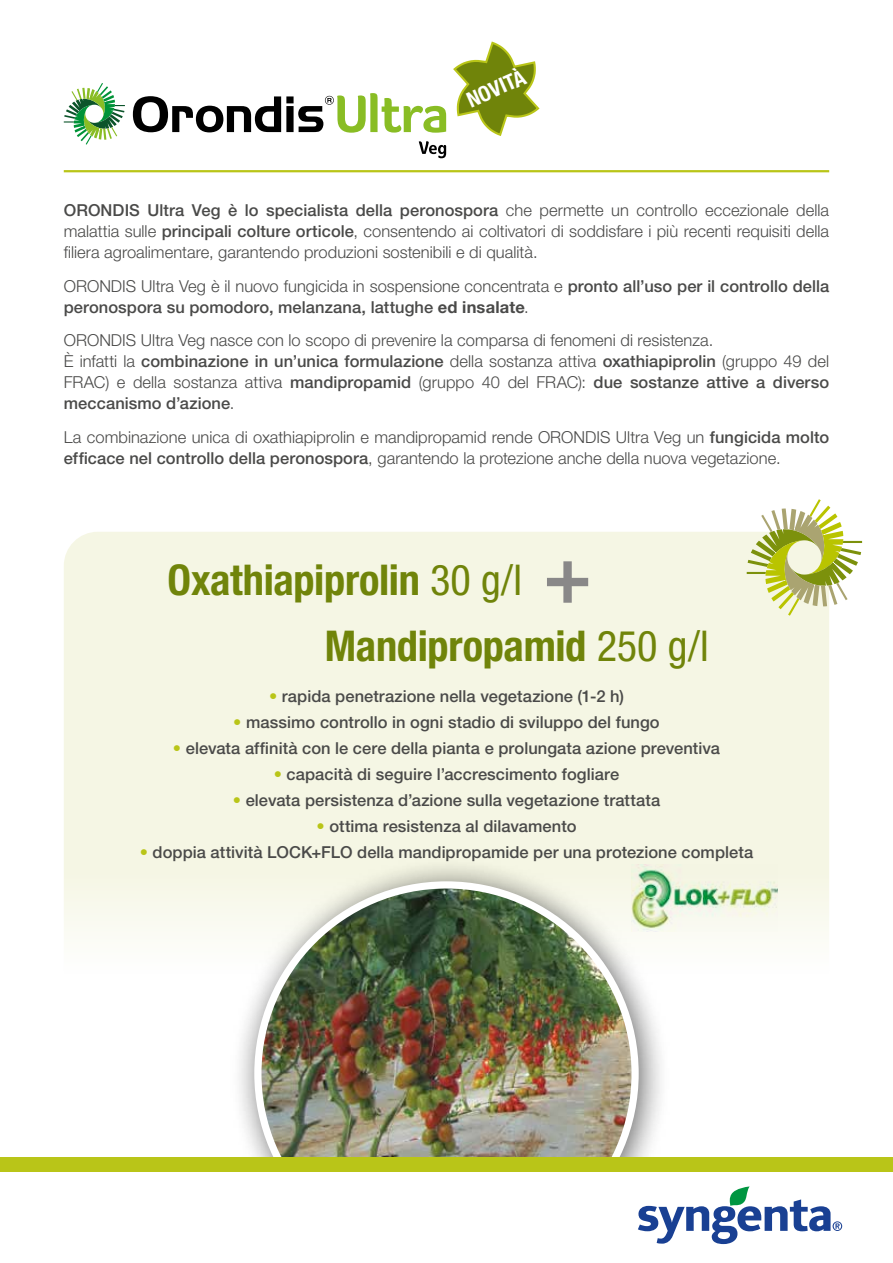
<style>
.page{position:relative;width:893px;height:1263px;background:#fff}
.page>*{position:absolute;margin:0;border:0;box-sizing:border-box;transform-origin:0 0}
.t1{font:700 condensed 42.45px/66.2px "Helvetica Neue LT Std";letter-spacing:-.01em;color:#70840a}
.t2{font:700 condensed 21.45px "Helvetica Neue LT Std";color:#fff}
.t3{font:300 16.5px/21px "Helvetica Neue LT Std";color:#4a4a49}
.t4{font:500 16.5px/21px "Helvetica Neue LT Std";letter-spacing:.005em;color:#4a4a49}
.s1{font-weight:500}
.s2{font-weight:300}
.s3{font-weight:700}
.s4{font-weight:400}
.s5{color:#b9c518}
</style>
<div class="page">
<div style="left:64px;top:532px;width:765px;height:632px;background:linear-gradient(to bottom,#f2f3db,#fff);border-radius:34px"></div>
<div style="left:230px;top:857px;width:440px;height:406px;background:#000;opacity:.59"></div>
<img style="left:254px;top:881px;width:385px;height:276px">
<div style="left:0;top:1167px;width:893px;height:96px;background:#fff"></div>
<svg style="left:747px;top:499px;width:115px;height:117px"></svg>
<div style="left:0;top:1157px;width:893px;height:14px;background:#b9c518"></div>
<hr style="left:64px;top:170px;width:765px;height:2px;background:#b9c518">
<svg style="left:64px;top:83px;width:61px;height:62px"></svg>
<svg style="left:133px;top:93px;width:313px;height:40px"></svg>
<svg style="left:419px;top:141px;width:27px;height:17px"></svg>
<svg style="left:638px;top:1186px;width:204px;height:58px"></svg>
<svg style="left:547px;top:561px;width:41px;height:42px;background:#cecec2"></svg>
<img style="left:631px;top:865px;width:147px;height:67px">
<svg style="left:453px;top:41px;width:87px;height:95px"></svg>
<h2 class="t2" style="left:463px;top:89px;width:63px;rotate:-24deg">NOVITÀ</h2>
<p class="t3" style="left:64px;top:199px;width:767px;text-align:justify"><span class="s1">ORONDIS Ultra Veg è lo specialista della peronospora</span> che permette un controllo eccezionale della malattia sulle <span class="s1">principali colture orticole</span>, consentendo ai coltivatori di soddisfare i più recenti requisiti della filiera agroalimentare, garantendo produzioni sostenibili e di qualità.</p>
<p class="t4" style="left:64px;top:275px;width:767px"><span class="s2">ORONDIS Ultra Veg è il nuovo fungicida in sospensione concentrata e</span> pronto all’uso per il controllo della peronospora su pomodoro, melanzana, lattughe <span class="s3">ed insalate</span><span class="s2">.</span></p>
<p class="t3" style="left:64px;top:330px;width:767px">ORONDIS Ultra Veg nasce con lo scopo di prevenire la comparsa di fenomeni di resistenza.<br>È infatti la <span class="s1">combinazione in un’unica formulazione</span> della sostanza attiva <span class="s1">oxathiapiprolin</span> (gruppo 49 del FRAC) e della sostanza attiva <span class="s1">mandipropamid</span> (gruppo 40 del FRAC): <span class="s1">due sostanze attive a diverso meccanismo d’azione</span>.</p>
<p class="t3" style="left:64px;top:426px;width:767px">La combinazione unica di oxathiapiprolin e mandipropamid rende ORONDIS Ultra Veg un <span class="s1">fungicida molto efficace nel controllo della peronospora</span>, garantendo la protezione anche della nuova vegetazione.</p>
<h1 class="t1" style="left:325px;top:546px;width:385px;text-indent:-157px">Oxathiapiprolin <span class="s4">30 g/l<br></span>Mandipropamid <span class="s4">250 g/l</span></h1>
<p class="t4" style="left:269px;top:685px;width:356px"><span class="s5">•</span> rapida penetrazione nella vegetazione (1-2 h)</p>
<p class="t4" style="left:233px;top:711px;width:428px"><span class="s5">•</span> massimo controllo in ogni stadio di sviluppo del fungo</p>
<p class="t4" style="left:173px;top:737px;width:549px"><span class="s5">•</span> elevata affinità con le cere della pianta e prolungata azione preventiva</p>
<p class="t4" style="left:274px;top:763px;width:347px"><span class="s5">•</span> capacità di seguire l’accrescimento fogliare</p>
<p class="t4" style="left:233px;top:789px;width:429px"><span class="s5">•</span> elevata persistenza d’azione sulla vegetazione trattata</p>
<p class="t4" style="left:317px;top:816px;width:261px"><span class="s5">•</span> ottima resistenza al dilavamento</p>
<p class="t4" style="left:140px;top:842px;width:615px"><span class="s5">•</span> doppia attività LOCK+FLO della mandipropamide per una protezione completa</p>
</div>
